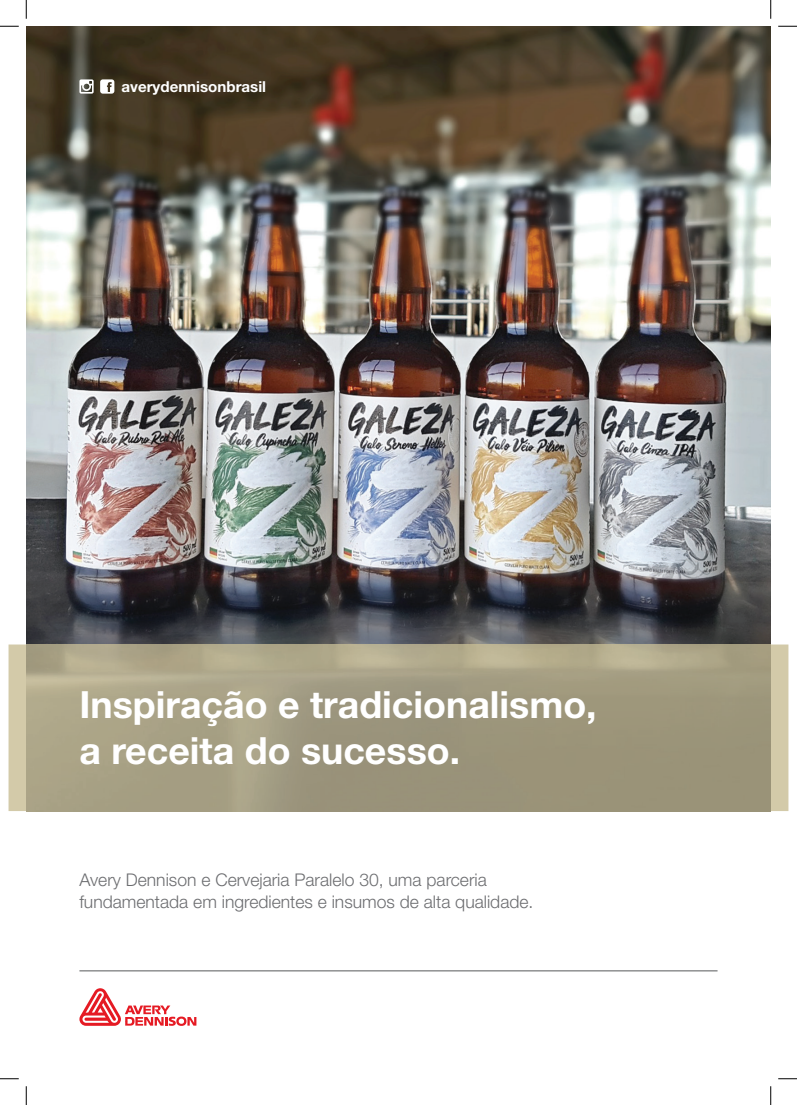
<style>
.page{position:relative;width:797px;height:1105px;background:#fff}
.page>*{position:absolute;margin:0;border:0;box-sizing:border-box;transform-origin:0 0}
.t1{font:700 37.5px/45.9px "Helvetica Neue LT Std";color:#fff}
.t2{font:300 17.5px/22.5px "Helvetica Neue LT Std";color:#6c6d70}
.t3{font:700 15.12px "Helvetica Neue LT Std";color:#fff}
</style>
<div class="page">
<img style="left:26px;top:27px;width:744px;height:617px">
<svg style="left:9px;top:644px;width:779px;height:167px;background:#a59e83"></svg>
<svg style="left:79px;top:79px;width:15px;height:15px"></svg>
<svg style="left:100px;top:79px;width:14px;height:15px"></svg>
<svg style="left:79px;top:988px;width:117px;height:38px"></svg>
<hr style="left:79px;top:971px;width:638px;height:1px;background:#57585a">
<svg style="left:0;top:25px;width:19px;height:2px"></svg>
<svg style="left:778px;top:25px;width:19px;height:2px"></svg>
<svg style="left:0;top:1078px;width:19px;height:1px"></svg>
<svg style="left:778px;top:1078px;width:19px;height:1px"></svg>
<svg style="left:25px;top:0;width:2px;height:19px"></svg>
<svg style="left:25px;top:1086px;width:2px;height:19px"></svg>
<svg style="left:770px;top:0;width:1px;height:19px"></svg>
<svg style="left:770px;top:1086px;width:1px;height:19px"></svg>
<p class="t3" style="left:121px;top:77px;width:146px">averydennisonbrasil</p>
<h1 class="t1" style="left:79px;top:681px;width:519px">Inspiração e tradicionalismo, a receita do sucesso.</h1>
<p class="t2" style="left:79px;top:868px;width:455px">Avery Dennison e Cervejaria Paralelo 30, uma parceria fundamentada em ingredientes e insumos de alta qualidade.</p>
</div>
